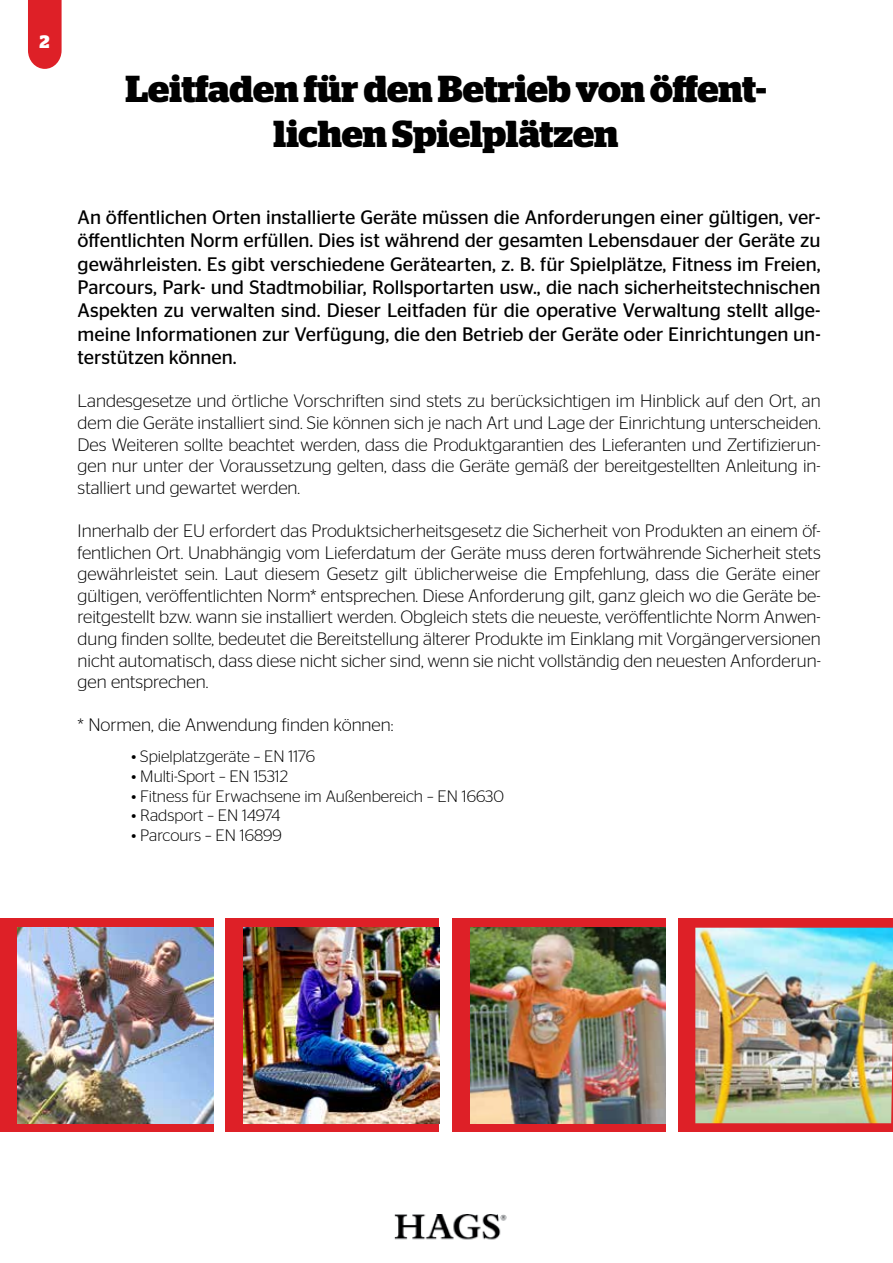
<style>
.page{position:relative;width:893px;height:1263px;background:#fff}
.page>*{position:absolute;margin:0;border:0;box-sizing:border-box;transform-origin:0 0}
.t1{font:700 37.5px/45px "Stag";letter-spacing:-.005em;color:#000;text-align:center}
.t2{font:19.5px/23.4px "Stag Sans";color:#000;text-align:justify}
.t3{font:300 18px/21.6px "Stag Sans";color:#000;text-align:justify}
.t4{font:700 18px "Stag";color:#fff}
.t5{font:300 16.5px "Stag Sans";color:#000}
</style>
<div class="page">
<img style="left:394px;top:1214px;width:113px;height:26px">
<svg style="left:28px;top:0;width:34px;height:69px;background:#e02f36"></svg>
<div style="left:0;top:918px;width:213px;height:214px;background:#de2027"></div>
<img style="left:17px;top:928px;width:196px;height:195px">
<div style="left:225px;top:918px;width:214px;height:214px;background:#de2027"></div>
<div style="left:452px;top:918px;width:214px;height:214px;background:#de2027"></div>
<div style="left:678px;top:918px;width:215px;height:214px;background:#de2027"></div>
<img style="left:244px;top:928px;width:195px;height:195px">
<img style="left:470px;top:928px;width:196px;height:195px">
<img style="left:695px;top:928px;width:198px;height:195px">
<p class="t4" style="left:40px;top:31px;width:12px">2</p>
<h1 class="t1" style="left:125px;top:67px;width:643px">Leitfaden für den Betrieb von öffent&shy;lichen Spielplätzen</h1>
<p class="t2" style="left:78px;top:205px;width:745px">An öffentlichen Orten installierte Geräte müssen die Anforderungen einer gültigen, ver&shy;öffentlichten Norm erfüllen. Dies ist während der gesamten Lebensdauer der Geräte zu gewährleisten. Es gibt verschiedene Gerätearten, z. B. für Spielplätze, Fitness im Freien, Parcours, Park- und Stadtmobiliar, Rollsportarten usw., die nach sicherheitstechnischen Aspekten zu verwalten sind. Dieser Leitfaden für die operative Verwaltung stellt allge&shy;meine Informationen zur Verfügung, die den Betrieb der Geräte oder Einrichtungen un&shy;terstützen können.</p>
<p class="t3" style="left:78px;top:390px;width:745px">Landesgesetze und örtliche Vorschriften sind stets zu berücksichtigen im Hinblick auf den Ort, an dem die Geräte installiert sind. Sie können sich je nach Art und Lage der Einrichtung unterscheiden.<br>Des Weiteren sollte beachtet werden, dass die Produktgarantien des Lieferanten und Zertifizierun&shy;gen nur unter der Voraussetzung gelten, dass die Geräte gemäß der bereitgestellten Anleitung in&shy;stalliert und gewartet werden.</p>
<p class="t3" style="left:78px;top:520px;width:745px">Innerhalb der EU erfordert das Produktsicherheitsgesetz die Sicherheit von Produkten an einem öf&shy;fentlichen Ort. Unabhängig vom Lieferdatum der Geräte muss deren fortwährende Sicherheit stets gewährleistet sein. Laut diesem Gesetz gilt üblicherweise die Empfehlung, dass die Geräte einer gültigen, veröffentlichten Norm* entsprechen. Diese Anforderung gilt, ganz gleich wo die Geräte be&shy;reitgestellt bzw. wann sie installiert werden. Obgleich stets die neueste, veröffentlichte Norm Anwen&shy;dung finden sollte, bedeutet die Bereitstellung älterer Produkte im Einklang mit Vorgängerversionen nicht automatisch, dass diese nicht sicher sind, wenn sie nicht vollständig den neuesten Anforderun&shy;gen entsprechen.</p>
<p class="t3" style="left:78px;top:714px;width:317px">* Normen, die Anwendung finden können:</p>
<p class="t5" style="left:132px;top:747px;width:185px">• Spielplatzgeräte – EN 1176</p>
<p class="t5" style="left:132px;top:767px;width:158px">• Multi-Sport – EN 15312</p>
<p class="t5" style="left:132px;top:787px;width:374px">• Fitness für Erwachsene im Außenbereich – EN 16630</p>
<p class="t5" style="left:132px;top:807px;width:150px">• Radsport – EN 14974</p>
<p class="t5" style="left:132px;top:826px;width:152px">• Parcours – EN 16899</p>
</div>
